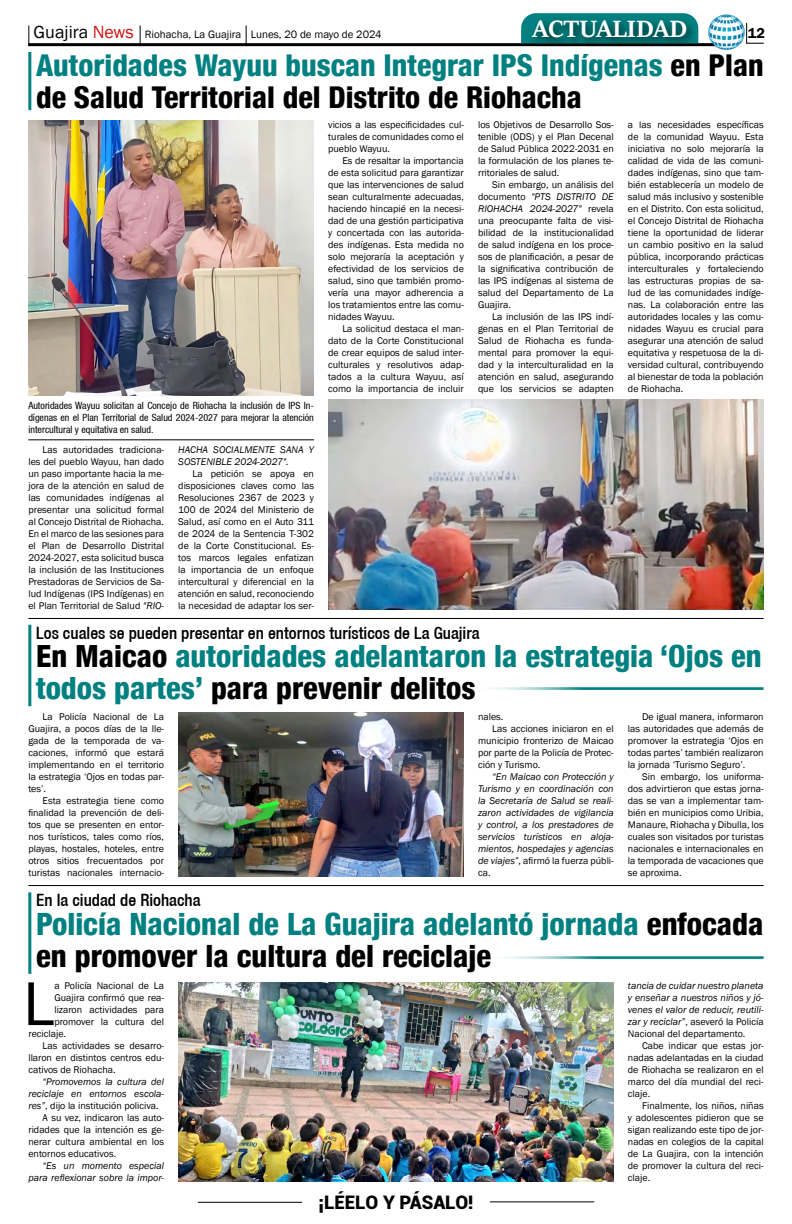
<style>
.page{position:relative;width:792px;height:1224px;background:#fff}
.page>*{position:absolute;margin:0;border:0;box-sizing:border-box;transform-origin:0 0}
.t1{font:64px "Franklin Gothic";color:#000}
.t2{font:800 condensed 30.7px/32.6px "Helvetica 87";color:#008080}
.t3{font:800 condensed 30.6px/32.4px "Helvetica 87";color:#008080}
.t4{font:800 condensed 30.1px/31.9px "Helvetica 87";color:#000}
.t5{font:700 26px "Sitka Heading";color:#fff}
.t6{font:900 18.7px "Roboto";color:#000}
.t7{font:500 condensed 17px "Helvetica 67";color:#000}
.t8{font:600 14.7px "Franklin Gothic";color:#000}
.t9{font:11px "Franklin Gothic";color:#000}
.t10{font:10px/12px "Franklin Gothic";color:#000;text-align:justify}
.t11{font:italic 10px/12px "Franklin Gothic";color:#000;text-align:justify}
.t12{font:condensed 10px/12px "Helvetica 57";color:#000;text-align:justify}
.s1{font-size:18px}
.s2{font-size:18px;color:#c91311}
.s3{color:#008080}
.s4{font-style:italic}
.s5{color:#000}
.s6{font-style:normal}
</style>
<div class="page">
<hr style="left:198px;top:1202px;width:104px;height:1px;background:#000">
<hr style="left:490px;top:1201px;width:104px;height:1px;background:#000">
<hr style="left:28px;top:43px;width:688px;height:3px;background:#000">
<svg style="left:746px;top:23px;width:18px;height:21px"></svg>
<svg style="left:28px;top:26px;width:1px;height:20px"></svg>
<svg style="left:140px;top:26px;width:1px;height:18px"></svg>
<svg style="left:246px;top:26px;width:1px;height:18px"></svg>
<img style="left:708px;top:14px;width:37px;height:36px">
<svg style="left:521px;top:13px;width:177px;height:30px"></svg>
<div style="left:528px;top:16px;width:169px;height:32px;background:#000;opacity:.75"></div>
<hr style="left:28px;top:885px;width:736px;height:1px;background:#000">
<hr style="left:28px;top:618px;width:736px;height:1px;background:#000">
<hr style="left:485px;top:956px;width:279px;height:3px;background:#008080">
<hr style="left:471px;top:687px;width:293px;height:3px;background:#008080">
<hr style="left:28px;top:892px;width:3px;height:82px;background:#008080">
<hr style="left:28px;top:625px;width:3px;height:81px;background:#008080">
<hr style="left:28px;top:52px;width:3px;height:58px;background:#008080">
<img style="left:178px;top:982px;width:436px;height:199px">
<img style="left:178px;top:713px;width:286px;height:164px">
<img style="left:28px;top:121px;width:286px;height:274px">
<img style="left:328px;top:400px;width:436px;height:210px">
<hr style="left:28px;top:440px;width:286px;height:1px;background:#000">
<p class="t9" style="left:34px;top:28px;width:349px"><span class="s1">Guajira</span> <span class="s2">News</span> Riohacha, La Guajira Lunes, 20 de mayo de 2024</p>
<h3 class="t5" style="left:533px;top:10px;width:156px">ACTUALIDAD</h3>
<h3 class="t8" style="left:748px;top:24px;width:19px">12</h3>
<h3 class="t4" style="left:36px;top:49px;width:729px"><span class="s3">Autoridades Wayuu buscan Integrar IPS Indígenas</span> en Plan de Salud Territorial del Distrito de Riohacha</h3>
<p class="t12" style="left:28px;top:400px;width:287px">Autoridades Wayuu solicitan al Concejo de Riohacha la inclusión de IPS In&shy;dígenas en el Plan Territorial de Salud 2024-2027 para mejorar la atención intercultural y equitativa en salud.</p>
<p class="t10" style="left:28px;top:444px;width:137px;text-indent:14px">Las autoridades tradiciona&shy;les del pueblo Wayuu, han dado un paso importante hacia la me&shy;jora de la atención en salud de las comunidades indígenas al presentar una solicitud formal al Concejo Distrital de Riohacha.<br>En el marco de las sesiones para el Plan de Desarrollo Distrital 2024-2027, esta solicitud busca la inclusión de las Instituciones Prestadoras de Servicios de Sa&shy;lud Indígenas (IPS Indígenas) en el Plan Territorial de Salud <span class="s4">"RIO-</span></p>
<p class="t11" style="left:178px;top:444px;width:137px">HACHA SOCIALMENTE SANA Y<br>SOSTENIBLE 2024-2027".</p>
<p class="t10" style="left:178px;top:468px;width:137px;text-indent:14px">La petición se apoya en disposiciones claves como las Resoluciones 2367 de 2023 y 100 de 2024 del Ministerio de Salud, así como en el Auto 311 de 2024 de la Sentencia T-302 de la Corte Constitucional. Es&shy;tos marcos legales enfatizan la importancia de un enfoque intercultural y diferencial en la atención en salud, reconociendo la necesidad de adaptar los ser-</p>
<p class="t10" style="left:328px;top:118px;width:137px">vicios a las especificidades cul&shy;turales de comunidades como el pueblo Wayuu.</p>
<p class="t10" style="left:328px;top:154px;width:137px;text-indent:14px">Es de resaltar la importancia de esta solicitud para garantizar que las intervenciones de salud sean culturalmente adecuadas, haciendo hincapié en la necesi&shy;dad de una gestión participativa y concertada con las autorida&shy;des indígenas. Esta medida no solo mejoraría la aceptación y efectividad de los servicios de salud, sino que también promo&shy;vería una mayor adherencia a los tratamientos entre las comu&shy;nidades Wayuu.</p>
<p class="t10" style="left:328px;top:322px;width:137px;text-indent:14px">La solicitud destaca el man&shy;dato de la Corte Constitucional de crear equipos de salud inter&shy;culturales y resolutivos adap&shy;tados a la cultura Wayuu, así como la importancia de incluir</p>
<p class="t10" style="left:478px;top:118px;width:137px">los Objetivos de Desarrollo Sos&shy;tenible (ODS) y el Plan Decenal de Salud Pública 2022-2031 en la formulación de los planes te&shy;rritoriales de salud.</p>
<p class="t10" style="left:478px;top:178px;width:137px;text-indent:14px">Sin embargo, un análisis del documento <span class="s4">"PTS DISTRITO DE RIOHACHA 2024-2027"</span> revela una preocupante falta de visi&shy;bilidad de la institucionalidad de salud indígena en los proce&shy;sos de planificación, a pesar de la significativa contribución de las IPS indígenas al sistema de salud del Departamento de La Guajira.</p>
<p class="t10" style="left:478px;top:310px;width:137px;text-indent:14px">La inclusión de las IPS indí&shy;genas en el Plan Territorial de Salud de Riohacha es funda&shy;mental para promover la equi&shy;dad y la interculturalidad en la atención en salud, asegurando que los servicios se adapten</p>
<h3 class="t7" style="left:36px;top:623px;width:445px">Los cuales se pueden presentar en entornos turísticos de La Guajira</h3>
<p class="t10" style="left:628px;top:118px;width:137px">a las necesidades específicas de la comunidad Wayuu. Esta iniciativa no solo mejoraría la calidad de vida de las comuni&shy;dades indígenas, sino que tam&shy;bién establecería un modelo de salud más inclusivo y sostenible en el Distrito. Con esta solicitud, el Concejo Distrital de Riohacha tiene la oportunidad de liderar un cambio positivo en la salud pública, incorporando prácticas interculturales y fortaleciendo las estructuras propias de sa&shy;lud de las comunidades indíge&shy;nas. La colaboración entre las autoridades locales y las comu&shy;nidades Wayuu es crucial para asegurar una atención de salud equitativa y respetuosa de la di&shy;versidad cultural, contribuyendo al bienestar de toda la población de Riohacha.</p>
<h3 class="t3" style="left:36px;top:640px;width:727px"><span class="s5">En Maicao</span> autoridades adelantaron la estrategia ‘Ojos en todos partes’ <span class="s5">para prevenir delitos</span></h3>
<p class="t10" style="left:28px;top:711px;width:137px;text-indent:14px">La Policía Nacional de La Guajira, a pocos días de la lle&shy;gada de la temporada de va&shy;caciones, informó que estará implementando en el territorio la estrategia ‘Ojos en todas par&shy;tes’.</p>
<p class="t10" style="left:28px;top:795px;width:137px;text-indent:14px">Esta estrategia tiene como finalidad la prevención de deli&shy;tos que se presenten en entor&shy;nos turísticos, tales como ríos, playas, hostales, hoteles, entre otros sitios frecuentados por turistas nacionales internacio-</p>
<h3 class="t7" style="left:36px;top:890px;width:166px">En la ciudad de Riohacha</h3>
<p class="t10" style="left:478px;top:711px;width:27px">nales.</p>
<p class="t10" style="left:492px;top:723px;width:123px">Las acciones iniciaron en el</p>
<p class="t10" style="left:478px;top:735px;width:137px">municipio fronterizo de Maicao</p>
<p class="t10" style="left:478px;top:747px;width:137px">por parte de la Policía de Protec-</p>
<p class="t10" style="left:478px;top:759px;width:64px">ción y Turismo.</p>
<p class="t11" style="left:478px;top:771px;width:137px;text-indent:14px">“En Maicao con Protección y Turismo y en coordinación con la Secretaría de Salud se reali&shy;zaron actividades de vigilancia y control, a los prestadores de servicios turísticos en aloja&shy;mientos, hospedajes y agencias de viajes”, <span class="s6">afirmó la fuerza públi&shy;ca.</span></p>
<p class="t10" style="left:628px;top:711px;width:137px;text-indent:14px">De igual manera, informaron las autoridades que además de promover la estrategia ‘Ojos en todas partes’ también realizaron la jornada ‘Turismo Seguro’.</p>
<p class="t10" style="left:628px;top:771px;width:137px;text-indent:14px">Sin embargo, los uniforma&shy;dos advirtieron que estas jorna&shy;das se van a implementar tam&shy;bién en municipios como Uribia, Manaure, Riohacha y Dibulla, los cuales son visitados por turistas nacionales e internacionales en la temporada de vacaciones que se aproxima.</p>
<h2 class="t2" style="left:36px;top:907px;width:729px">Policía Nacional de La Guajira adelantó jornada <span class="s5">enfocada en promover la cultura del reciclaje</span></h2>
<h1 class="t1" style="left:23px;top:964px;width:33px">L</h1>
<p class="t10" style="left:54px;top:980px;width:111px">a Policía Nacional de La</p>
<p class="t10" style="left:54px;top:992px;width:111px">Guajira confirmó que rea-</p>
<p class="t10" style="left:54px;top:1004px;width:111px">lizaron actividades para</p>
<p class="t10" style="left:54px;top:1016px;width:111px">promover la cultura del</p>
<p class="t10" style="left:28px;top:1028px;width:39px">reciclaje.</p>
<p class="t10" style="left:43px;top:1040px;width:123px">Las actividades se desarro-</p>
<p class="t10" style="left:28px;top:1052px;width:137px">llaron en distintos centros edu-</p>
<p class="t10" style="left:28px;top:1064px;width:89px">cativos de Riohacha.</p>
<p class="t11" style="left:43px;top:1076px;width:123px">“Promovemos la cultura del</p>
<p class="t11" style="left:28px;top:1088px;width:137px">reciclaje en entornos escola-</p>
<p class="t10" style="left:28px;top:1100px;width:132px"><span class="s4">res”</span>, dijo la institución policiva.</p>
<p class="t10" style="left:43px;top:1112px;width:123px">A su vez, indicaron las auto-</p>
<p class="t10" style="left:28px;top:1124px;width:137px">ridades que la intención es ge-</p>
<p class="t10" style="left:28px;top:1136px;width:137px">nerar cultura ambiental en los</p>
<p class="t10" style="left:28px;top:1148px;width:89px">entornos educativos.</p>
<p class="t11" style="left:28px;top:1160px;width:137px;text-align:right">“Es un momento especial para reflexionar sobre la impor-</p>
<h3 class="t6" style="left:318px;top:1189px;width:157px">¡LÉELO Y PÁSALO!</h3>
<p class="t11" style="left:628px;top:980px;width:137px">tancia de cuidar nuestro planeta y enseñar a nuestros niños y jó&shy;venes el valor de reducir, reutili&shy;zar y reciclar”<span class="s6">, aseveró la Policía Nacional del departamento.</span></p>
<p class="t10" style="left:628px;top:1040px;width:137px;text-indent:14px">Cabe indicar que estas jor&shy;nadas adelantadas en la ciudad de Riohacha se realizaron en el marco del día mundial del reci&shy;claje.</p>
<p class="t10" style="left:628px;top:1100px;width:137px;text-indent:14px">Finalmente, los niños, niñas y adolescentes pidieron que se sigan realizando este tipo de jor&shy;nadas en colegios de la capital de La Guajira, con la intención de promover la cultura del reci&shy;claje.</p>
</div>
